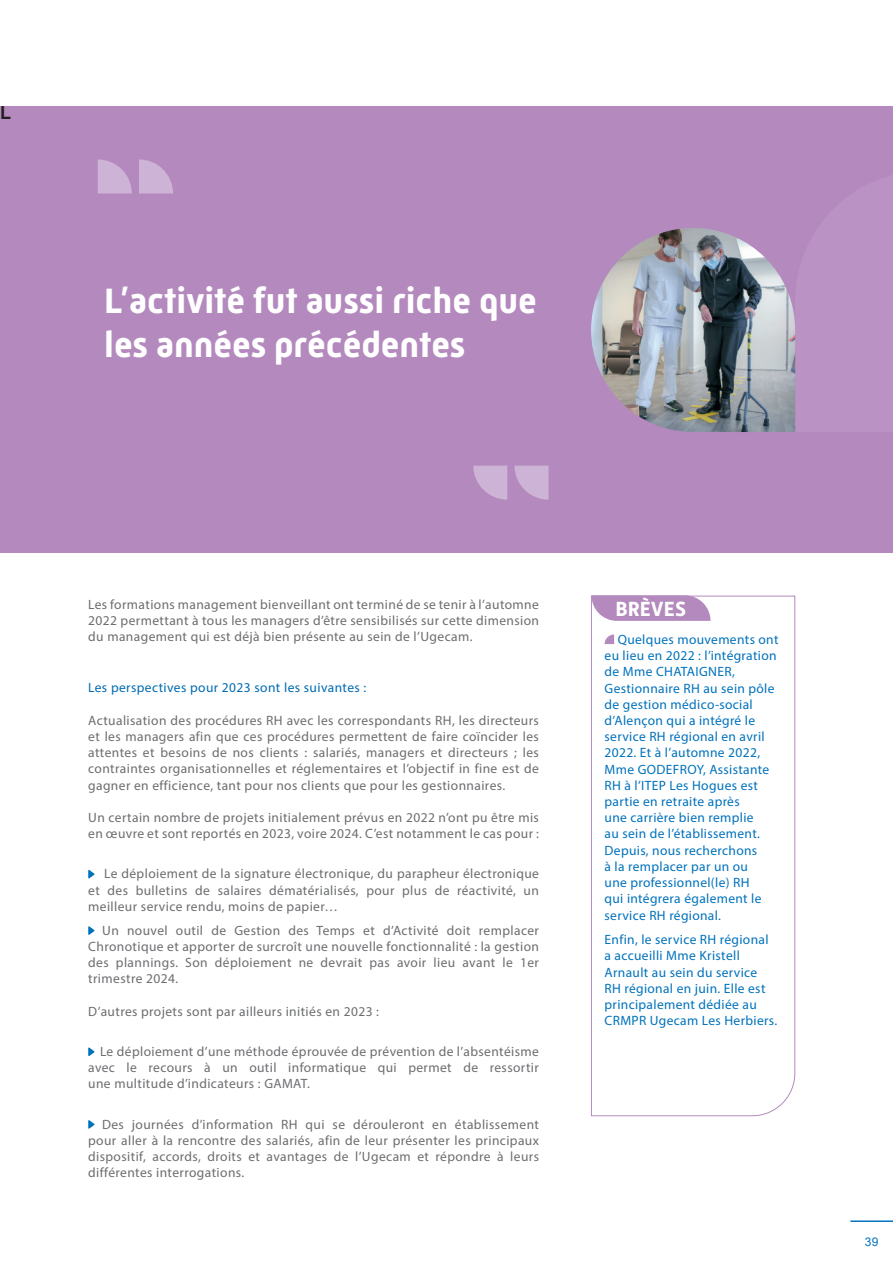
<style>
.page{position:relative;width:893px;height:1263px;background:#fff}
.page>*{position:absolute;margin:0;border:0;box-sizing:border-box;transform-origin:0 0}
.t1{font:700 36px/43.2px "Mic 32 New";color:#fff}
.t2{font:700 21px "Mic 32 New";color:#fff}
.t3{font:700 18px "Arial";color:#231f20}
.t4{font:13.5px/16.2px "Myriad Pro";letter-spacing:.03em;color:#6c6d70;text-align:justify}
.t5{font:13.5px/16.2px "Myriad Pro";letter-spacing:.025em;color:#0072bc}
.t6{font:13.5px "Myriad Pro";letter-spacing:.03em;color:#006bb3}
.t7{font:12px "Arial";color:#0072bc}
</style>
<div class="page">
<div style="left:0;top:106px;width:893px;height:447px;background:#b48abe"></div>
<svg style="left:88px;top:870px;width:6px;height:8px"></svg>
<svg style="left:88px;top:926px;width:6px;height:9px"></svg>
<svg style="left:88px;top:1047px;width:6px;height:9px"></svg>
<svg style="left:88px;top:1120px;width:6px;height:9px"></svg>
<svg style="left:514px;top:466px;width:35px;height:34px"></svg>
<svg style="left:473px;top:466px;width:34px;height:34px"></svg>
<svg style="left:98px;top:159px;width:34px;height:34px"></svg>
<svg style="left:139px;top:159px;width:34px;height:34px"></svg>
<img style="left:591px;top:228px;width:204px;height:204px">
<svg style="left:591px;top:595px;width:204px;height:521px"></svg>
<svg style="left:591px;top:595px;width:119px;height:26px;background:#ba94c3"></svg>
<hr style="left:850px;top:1220px;width:43px;height:2px;background:#0072bc">
<p class="t3" style="left:0;top:100px;width:12px">L</p>
<p class="t1" style="left:104px;top:280px;width:434px">L’activité fut aussi riche que les années précédentes</p>
<p class="t4" style="left:88px;top:596px;width:452px">Les formations management bienveillant ont terminé de se tenir à l’automne 2022 permettant à tous les managers d’être sensibilisés sur cette dimension du management qui est déjà bien présente au sein de l’Ugecam.</p>
<p class="t6" style="left:88px;top:679px;width:280px">Les perspectives pour 2023 sont les suivantes :</p>
<p class="t4" style="left:88px;top:712px;width:452px">Actualisation des procédures RH avec les correspondants RH, les directeurs et les managers afin que ces procédures permettent de faire coïncider les attentes et besoins de nos clients : salariés, managers et directeurs ; les contraintes organisationnelles et réglementaires et l’objectif in fine est de gagner en efficience, tant pour nos clients que pour les gestionnaires.</p>
<p class="t4" style="left:88px;top:809px;width:452px">Un certain nombre de projets initialement prévus en 2022 n’ont pu être mis en œuvre et sont reportés en 2023, voire 2024. C’est notamment le cas pour :</p>
<p class="t4" style="left:88px;top:865px;width:452px;text-indent:16px">Le déploiement de la signature électronique, du parapheur électronique et des bulletins de salaires dématérialisés, pour plus de réactivité, un meilleur service rendu, moins de papier…</p>
<p class="t4" style="left:88px;top:922px;width:452px;text-indent:14px">Un nouvel outil de Gestion des Temps et d’Activité doit remplacer Chronotique et apporter de surcroît une nouvelle fonctionnalité : la gestion des plannings. Son déploiement ne devrait pas avoir lieu avant le 1er trimestre 2024.</p>
<p class="t4" style="left:88px;top:1003px;width:292px">D’autres projets sont par ailleurs initiés en 2023 :</p>
<p class="t4" style="left:88px;top:1043px;width:452px;text-indent:12px">Le déploiement d’une méthode éprouvée de prévention de l’absentéisme avec le recours à un outil informatique qui permet de ressortir une multitude d’indicateurs : GAMAT.</p>
<p class="t4" style="left:88px;top:1116px;width:452px;text-indent:14px">Des journées d’information RH qui se dérouleront en établissement pour aller à la rencontre des salariés, afin de leur présenter les principaux dispositif, accords, droits et avantages de l’Ugecam et répondre à leurs différentes interrogations.</p>
<p class="t2" style="left:615px;top:597px;width:72px">BRÈVES</p>
<p class="t5" style="left:605px;top:631px;width:175px;text-indent:13px">Quelques mouvements ont eu lieu en 2022 : l’intégration de Mme CHATAIGNER,<br>Gestionnaire RH au sein pôle de gestion médico-social d’Alençon qui a intégré le service RH régional en avril<br>2022. Et à l’automne 2022,<br>Mme GODEFROY, Assistante<br>RH à l’ITEP Les Hogues est partie en retraite après<br>une carrière bien remplie<br>au sein de l’établissement.<br>Depuis, nous recherchons<br>à la remplacer par un ou<br>une professionnel(le) RH<br>qui intégrera également le service RH régional.</p>
<p class="t5" style="left:605px;top:931px;width:174px">Enfin, le service RH régional a accueilli Mme Kristell<br>Arnault au sein du service<br>RH régional en juin. Elle est principalement dédiée au<br>CRMPR Ugecam Les Herbiers.</p>
<p class="t7" style="left:865px;top:1233px;width:15px">39</p>
</div>
